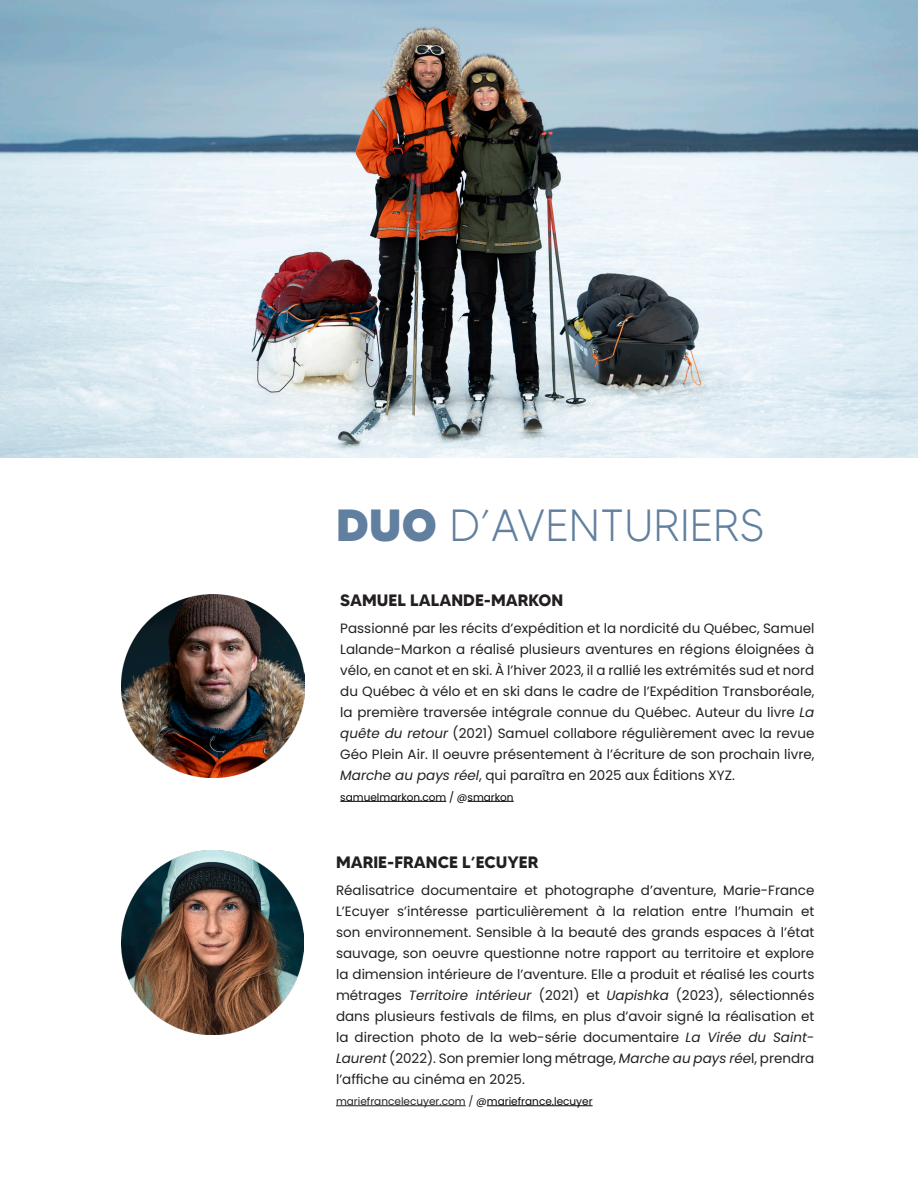
<style>
.page{position:relative;width:918px;height:1188px;background:#fff}
.page>*{position:absolute;margin:0;border:0;box-sizing:border-box;transform-origin:0 0}
.t1{font:300 45px "MADETOMMY";color:#617f9e}
.t2{font:700 16.5px "MADETOMMY";color:#231f20}
.t3{font:13.5px/21px "Poppins";color:#231f20;text-align:justify}
.t4{font:10.5px "Poppins";color:#231f20}
.t5{font:10.5px "Poppins";color:#040503}
.s1{font-weight:800}
.s2{font-style:italic}
.s3{color:#040503}
</style>
<div class="page">
<hr style="left:340px;top:801px;width:106px;height:1px;background:#040503">
<hr style="left:468px;top:801px;width:46px;height:1px;background:#040503">
<hr style="left:336px;top:1106px;width:130px;height:1px;background:#231f20">
<hr style="left:487px;top:1106px;width:106px;height:1px;background:#040503">
<img style="left:0;top:0;width:918px;height:458px">
<img style="left:122px;top:851px;width:182px;height:184px">
<img style="left:122px;top:594px;width:183px;height:184px">
<p class="t1" style="left:336px;top:497px;width:430px"><span class="s1">DUO</span> D’AVENTURIERS</p>
<p class="t2" style="left:340px;top:589px;width:224px">SAMUEL LALANDE-MARKON</p>
<p class="t3" style="left:340px;top:617px;width:476px">Passionné par les récits d’expédition et la nordicité du Québec, Samuel Lalande-Markon a réalisé plusieurs aventures en régions éloignées à vélo, en canot et en ski. À l’hiver 2023, il a rallié les extrémités sud et nord du Québec à vélo et en ski dans le cadre de l’Expédition Transboréale, la première traversée intégrale connue du Québec. Auteur du livre <span class="s2">La quête du retour</span> (2021) Samuel collabore régulièrement avec la revue Géo Plein Air. Il oeuvre présentement à l’écriture de son prochain livre, <span class="s2">Marche au pays réel</span>, qui paraîtra en 2025 aux Éditions XYZ.</p>
<p class="t5" style="left:340px;top:791px;width:175px">samuelmarkon.com / @smarkon</p>
<p class="t2" style="left:336px;top:852px;width:204px">MARIE-FRANCE L’ECUYER</p>
<p class="t3" style="left:336px;top:880px;width:480px">Réalisatrice documentaire et photographe d’aventure, Marie-France L’Ecuyer s’intéresse particulièrement à la relation entre l’humain et son environnement. Sensible à la beauté des grands espaces à l’état sauvage, son oeuvre questionne notre rapport au territoire et explore la dimension intérieure de l’aventure. Elle a produit et réalisé les courts métrages <span class="s2">Territoire intérieur</span> (2021) et <span class="s2">Uapishka</span> (2023), sélectionnés dans plusieurs festivals de films, en plus d’avoir signé la réalisation et la direction photo de la web-série documentaire <span class="s2">La Virée du Saint-Laurent</span> (2022). Son premier long métrage, <span class="s2">Marche au pays rée</span>l, prendra l’affiche au cinéma en 2025.</p>
<p class="t4" style="left:336px;top:1095px;width:258px">mariefrancelecuyer.com / <span class="s3">@mariefrance.lecuyer</span></p>
</div>
